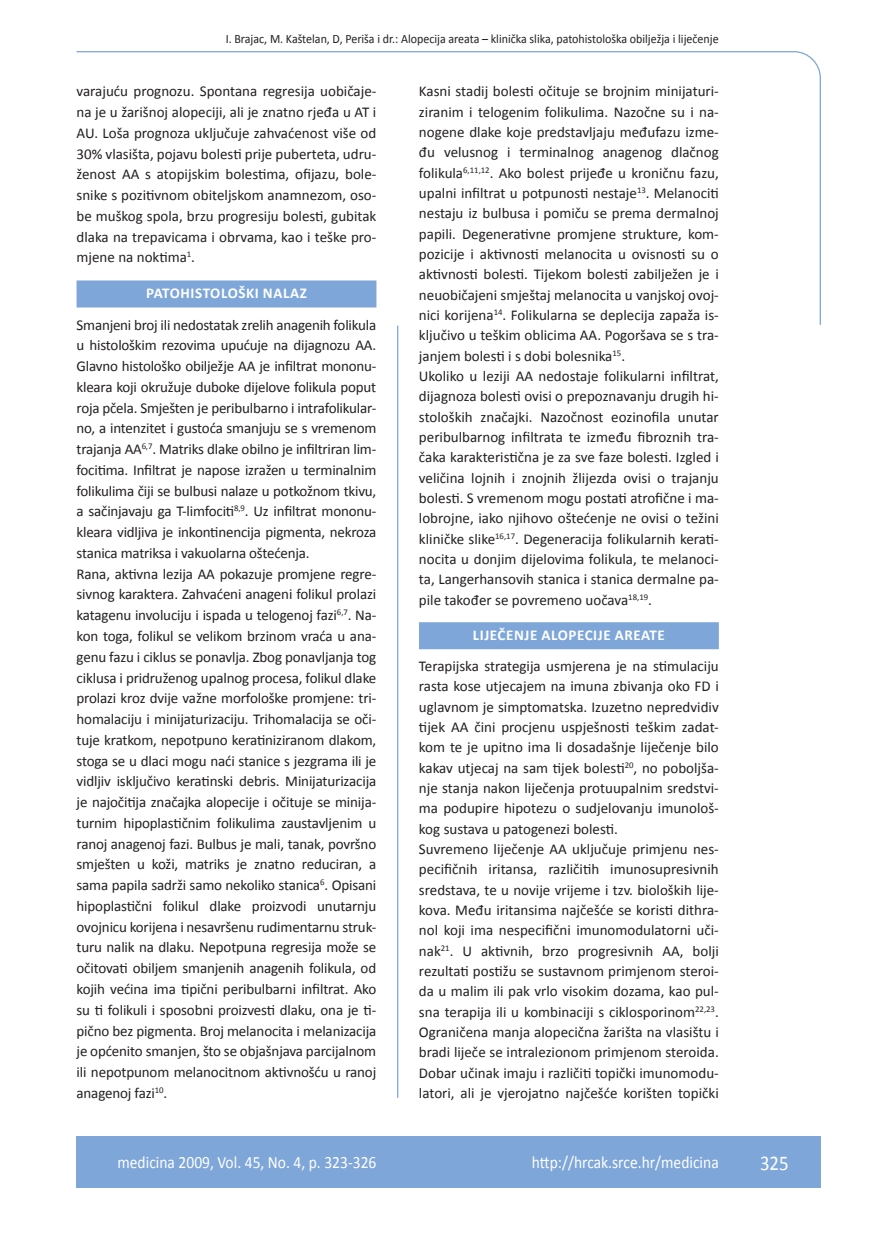
<style>
.page{position:relative;width:872px;height:1234px;background:#fff}
.page>*{position:absolute;margin:0;border:0;box-sizing:border-box;transform-origin:0 0}
.t1{font:21px "Calibri";color:#fff;scale:.9 1}
.t2{font:17.25px "Calibri";color:#fff;scale:.9 1}
.osnovni_tekst{font:15px/20.7px "Calibri";color:#231f20;text-align:justify}
.naslov_ruler{font:700 15px "Calibri";letter-spacing:.04em;color:#fff}
.glava{font:12.75px "Calibri";color:#231f20;scale:.94 1}
</style>
<div class="page">
<svg style="left:76px;top:51px;width:745px;height:275px"></svg>
<hr style="left:397px;top:325px;width:1px;height:772px;background:#7ea6d8">
<div style="left:77px;top:1135px;width:744px;height:51px;background:#7ea6d8"></div>
<div style="left:77px;top:280px;width:299px;height:27px;background:#7ea6d8"></div>
<div style="left:419px;top:622px;width:300px;height:27px;background:#7ea6d8"></div>
<p class="glava" style="left:226px;top:30px;width:526px">I. Brajac, M. Kaštelan, D, Periša i dr.: Alopecija areata – klinička slika, patohistološka obilježja i liječenje</p>
<p class="osnovni_tekst" style="left:77px;top:80px;width:301px">varajuću prognozu. Spontana regresija uobičaje&shy;na je u žarišnoj alopeciji, ali je znatno rjeđa u AT i AU. Loša prognoza uključuje zahvaćenost više od 30% vlasišta, pojavu bolesti prije puberteta, udru&shy;ženost AA s atopijskim bolestima, ofijazu, bole&shy;snike s pozitivnom obiteljskom anamnezom, oso&shy;be muškog spola, brzu progresiju bolesti, gubitak dlaka na trepavicama i obrvama, kao i teške pro&shy;mjene na noktima<sup>1</sup>.</p>
<p class="naslov_ruler" style="left:146px;top:283px;width:162px">PATOHI STOLOŠKI NALAZ</p>
<p class="osnovni_tekst" style="left:77px;top:313px;width:301px">Smanjeni broj ili nedostatak zrelih anagenih folikula u histološkim rezovima upućuje na dijagnozu AA.<br>Glavno histološko obilježje AA je infiltrat mononu&shy;kleara koji okružuje duboke dijelove folikula poput roja pčela. Smješten je peribulbarno i intrafolikular&shy;no, a intenzitet i gustoća smanjuju se s vremenom trajanja AA<sup>6,7</sup>. Matriks dlake obilno je infiltriran lim&shy;focitima. Infiltrat je napose izražen u terminalnim folikulima čiji se bulbusi nalaze u potkožnom tkivu, a sačinjavaju ga T-limfociti<sup>8,9</sup>. Uz infiltrat mononu&shy;kleara vidljiva je inkontinencija pigmenta, nekroza stanica matriksa i vakuolarna oštećenja.</p>
<p class="osnovni_tekst" style="left:77px;top:562px;width:301px">Rana, aktivna lezija AA pokazuje promjene regre&shy;sivnog karaktera. Zahvaćeni anageni folikul prolazi katagenu involuciju i ispada u telogenoj fazi<sup>6,7</sup>. Na&shy;kon toga, folikul se velikom brzinom vraća u ana&shy;genu fazu i ciklus se ponavlja. Zbog ponavljanja tog ciklusa i pridruženog upalnog procesa, folikul dlake prolazi kroz dvije važne morfološke promjene: tri&shy;homalaciju i minijaturizaciju. Trihomalacija se oči&shy;tuje kratkom, nepotpuno keratiniziranom dlakom, stoga se u dlaci mogu naći stanice s jezgrama ili je vidljiv isključivo keratinski debris. Minijaturizacija je najočitija značajka alopecije i očituje se minija&shy;turnim hipoplastičnim folikulima zaustavljenim u ranoj anagenoj fazi. Bulbus je mali, tanak, površno smješten u koži, matriks je znatno reduciran, a sama papila sadrži samo nekoliko stanica<sup>6</sup>. Opisani hipoplastični folikul dlake proizvodi unutarnju ovojnicu korijena i nesavršenu rudimentarnu struk&shy;turu nalik na dlaku. Nepotpuna regresija može se očitovati obiljem smanjenih anagenih folikula, od kojih većina ima tipični peribulbarni infiltrat. Ako su ti folikuli i sposobni proizvesti dlaku, ona je ti&shy;pično bez pigmenta. Broj melanocita i melanizacija je općenito smanjen, što se objašnjava parcijalnom ili nepotpunom melanocitnom aktivnošću u ranoj anagenoj fazi<sup>10</sup>.</p>
<p class="osnovni_tekst" style="left:419px;top:80px;width:301px;line-height:20.2px">Kasni stadij bolesti očituje se brojnim minijaturi&shy;ziranim i telogenim folikulima. Nazočne su i na&shy;nogene dlake koje predstavljaju međufazu izme&shy;đu velusnog i terminalnog anagenog dlačnog folikula<sup>6,11,12</sup>. Ako bolest prijeđe u kroničnu fazu, upalni infiltrat u potpunosti nestaje<sup>13</sup>. Melanociti nestaju iz bulbusa i pomiču se prema dermalnoj papili. Degenerativne promjene strukture, kom&shy;pozicije i aktivnosti melanocita u ovisnosti su o aktivnosti bolesti. Tijekom bolesti zabilježen je i neuobičajeni smještaj melanocita u vanjskoj ovoj&shy;nici korijena<sup>14</sup>. Folikularna se deplecija zapaža is&shy;ključivo u teškim oblicima AA. Pogoršava se s tra&shy;janjem bolesti i s dobi bolesnika<sup>15</sup>.</p>
<p class="osnovni_tekst" style="left:419px;top:365px;width:301px;line-height:20.2px">Ukoliko u leziji AA nedostaje folikularni infiltrat, dijagnoza bolesti ovisi o prepoznavanju drugih hi&shy;stoloških značajki. Nazočnost eozinofila unutar peribulbarnog infiltrata te između fibroznih tra&shy;čaka karakteristična je za sve faze bolesti. Izgled i veličina lojnih i znojnih žlijezda ovisi o trajanju bolesti. S vremenom mogu postati atrofične i ma&shy;lobrojne, iako njihovo oštećenje ne ovisi o težini kliničke slike<sup>16,17</sup>. Degeneracija folikularnih kerati&shy;nocita u donjim dijelovima folikula, te melanoci&shy;ta, Langerhansovih stanica i stanica dermalne pa&shy;pile također se povremeno uočava<sup>18,19</sup>.</p>
<p class="naslov_ruler" style="left:473px;top:625px;width:194px">LIJEČENJE ALOPECIJE AREATE</p>
<p class="osnovni_tekst" style="left:419px;top:655px;width:301px;line-height:20.2px">Terapijska strategija usmjerena je na stimulaciju rasta kose utjecajem na imuna zbivanja oko FD i uglavnom je simptomatska. Izuzetno nepredvidiv tijek AA čini procjenu uspješnosti teškim zadat&shy;kom te je upitno ima li dosadašnje liječenje bilo kakav utjecaj na sam tijek bolesti<sup>20</sup>, no poboljša&shy;nje stanja nakon liječenja protuupalnim sredstvi&shy;ma podupire hipotezu o sudjelovanju imunološ&shy;kog sustava u patogenezi bolesti.</p>
<p class="osnovni_tekst" style="left:419px;top:837px;width:301px;line-height:20.2px">Suvremeno liječenje AA uključuje primjenu nes&shy;pecifičnih iritansa, različitih imunosupresivnih sredstava, te u novije vrijeme i tzv. bioloških lije&shy;kova. Među iritansima najčešće se koristi dithra&shy;nol koji ima nespecifični imunomodulatorni uči&shy;nak<sup>21</sup>. U aktivnih, brzo progresivnih AA, bolji rezultati postižu se sustavnom primjenom steroi&shy;da u malim ili pak vrlo visokim dozama, kao pul&shy;sna terapija ili u kombinaciji s ciklosporinom<sup>22,23</sup>.<br>Ograničena manja alopecična žarišta na vlasištu i bradi liječe se intralezionom primjenom steroida.<br>Dobar učinak imaju i različiti topički imunomodu&shy;latori, ali je vjerojatno najčešće korišten topički</p>
<p class="t2" style="left:117px;top:1151px;width:289px">medicina 2009, Vol. 45, No. 4, p. 323-326</p>
<p class="t2" style="left:532px;top:1151px;width:209px">http://hrcak.srce.hr/medicina</p>
<p class="t1" style="left:760px;top:1149px;width:33px">325</p>
</div>
